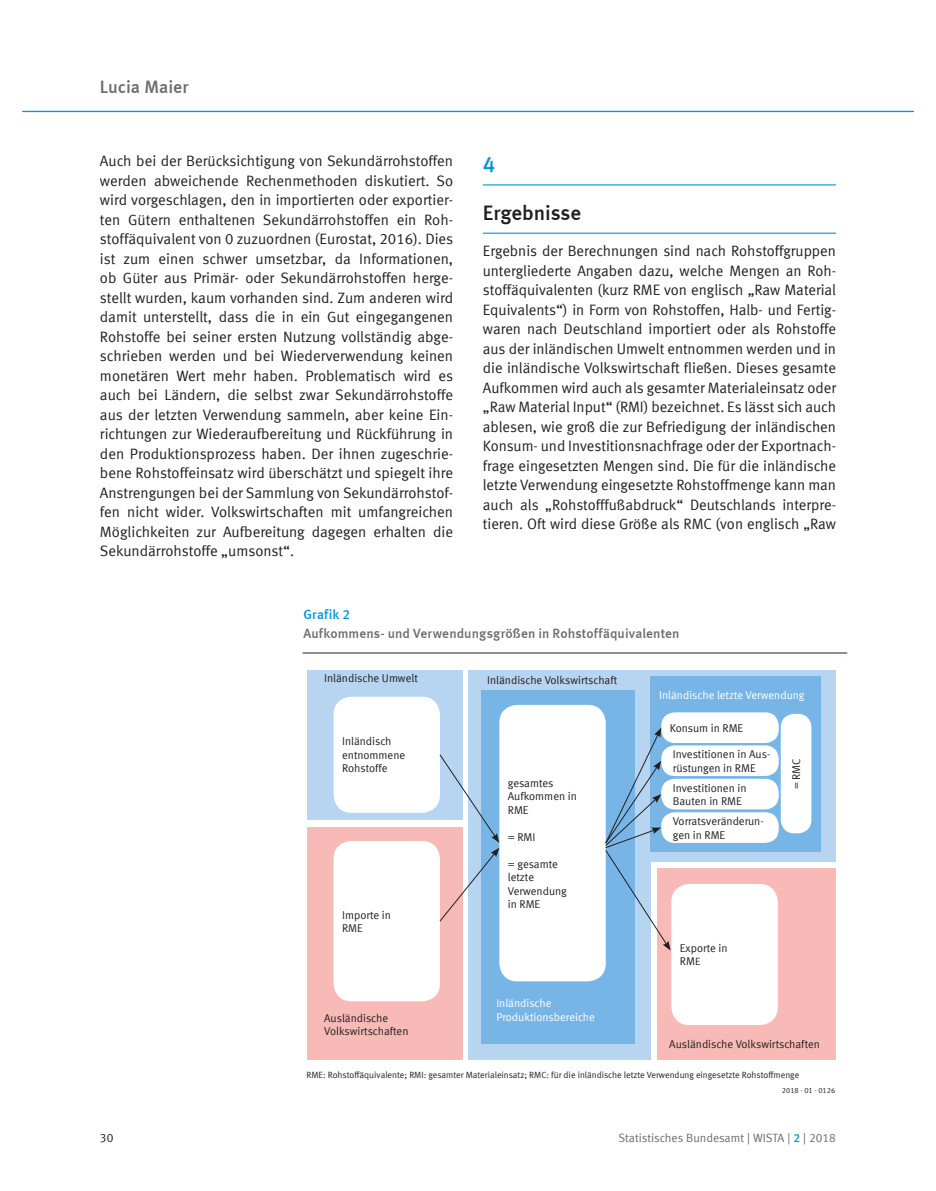
<style>
.page{position:relative;width:936px;height:1191px;background:#fff}
.page>*{position:absolute;margin:0;border:0;box-sizing:border-box;transform-origin:0 0}
.t1{font:22.5px "Meta Medium LF";color:#0097db}
.t2{font:21px "Meta Medium LF";letter-spacing:-.005em;color:#231f20}
.t3{font:18px "Meta Medium LF";letter-spacing:-.005em;color:#6c6d70}
.t4{font:15px/19.5px "Meta Normal LF";color:#231f20;text-align:justify}
.t5{font:13.5px "Meta Medium LF";letter-spacing:.005em;color:#6c6d70}
.t6{font:13.5px "Meta Medium LF";letter-spacing:.005em;color:#0097db}
.t7{font:12px "Meta Normal LF";color:#6c6d70}
.t8{font:12px "Meta Normal LF";color:#231f20}
.t9{font:11.25px/13.5px "Meta Normal LF";color:#231f20}
.t10{font:11.25px/13.5px "Meta Normal LF";color:#fff}
.t11{font:9px "Meta Normal LF";color:#231f20}
.t12{font:7.5px "Meta Normal LF";color:#231f20}
.s1{font-size:10.5px}
.s2{font-family:"Meta Medium LF";color:#0097db}
</style>
<div class="page">
<hr style="left:483px;top:184px;width:353px;height:1px;background:#0097db">
<hr style="left:483px;top:233px;width:353px;height:1px;background:#0097db">
<div style="left:650px;top:670px;width:185px;height:191px;background:#b7d4f1"></div>
<div style="left:468px;top:670px;width:182px;height:390px;background:#b7d4f1"></div>
<div style="left:481px;top:689px;width:153px;height:354px;background:#78b5e7"></div>
<div style="left:307px;top:669px;width:156px;height:150px;background:#b7d4f1"></div>
<div style="left:307px;top:827px;width:156px;height:233px;background:#f7bab6"></div>
<div style="left:656px;top:868px;width:179px;height:192px;background:#f7bab6"></div>
<div style="left:333px;top:696px;width:107px;height:117px;background:#fff;border-radius:18px"></div>
<div style="left:333px;top:841px;width:107px;height:160px;background:#fff;border-radius:18px"></div>
<div style="left:499px;top:705px;width:106px;height:276px;background:#fff;border-radius:18px"></div>
<div style="left:671px;top:884px;width:106px;height:141px;background:#fff;border-radius:18px"></div>
<div style="left:650px;top:676px;width:170px;height:176px;background:#78b5e7"></div>
<div style="left:661px;top:778px;width:117px;height:31px;background:#fff;border-radius:14px"></div>
<div style="left:661px;top:712px;width:117px;height:31px;background:#fff;border-radius:14px"></div>
<div style="left:661px;top:812px;width:117px;height:31px;background:#fff;border-radius:14px"></div>
<div style="left:661px;top:745px;width:117px;height:31px;background:#fff;border-radius:14px"></div>
<div style="left:780px;top:714px;width:31px;height:119px;background:#fff;border-radius:14px"></div>
<svg style="left:439px;top:754px;width:60px;height:168px"></svg>
<svg style="left:605px;top:727px;width:65px;height:223px"></svg>
<hr style="left:302px;top:652px;width:545px;height:1px;background:#231f20">
<hr style="left:22px;top:111px;width:891px;height:1px;background:#0097db">
<p class="t3" style="left:100px;top:76px;width:90px">Lucia Maier</p>
<p class="t4" style="left:100px;top:151px;width:355px">Auch bei der Berücksichtigung von Sekundärrohstoffen werden abweichende Rechenmethoden diskutiert. So wird vorgeschlagen, den in importierten oder exportier&shy;ten Gütern enthaltenen Sekundärrohstoffen ein Roh&shy;stoffäquivalent von 0 zuzuordnen (Eurostat, 2016). Dies ist zum einen schwer umsetzbar, da Informationen, ob Güter aus Primär- oder Sekundärrohstoffen herge&shy;stellt wurden, kaum vorhanden sind. Zum anderen wird damit unterstellt, dass die in ein Gut eingegangenen Rohstoffe bei seiner ersten Nutzung vollständig abge&shy;schrieben werden und bei Wiederverwendung keinen monetären Wert mehr haben. Problematisch wird es auch bei Ländern, die selbst zwar Sekundärrohstoffe aus der letzten Verwendung sammeln, aber keine Ein&shy;richtungen zur Wiederaufbereitung und Rückführung in den Produk tionsprozess haben. Der ihnen zugeschrie&shy;bene Rohstoff einsatz wird überschätzt und spiegelt ihre Anstrengungen bei der Sammlung von Sekundärrohstof&shy;fen nicht wider. Volkswirtschaften mit umfangreichen Möglichkeiten zur Aufbereitung dagegen erhalten die Sekundärrohstoffe „umsonst“.</p>
<p class="t1" style="left:483px;top:151px;width:14px">4</p>
<p class="t2" style="left:483px;top:200px;width:100px">Ergebnisse</p>
<p class="t4" style="left:483px;top:241px;width:355px">Ergebnis der Berechnungen sind nach Rohstoffgruppen untergliederte Angaben dazu, welche Mengen an Roh&shy;stoffäquivalenten (kurz RME von englisch „Raw Material Equivalents“) in Form von Rohstoffen, Halb- und Fertig&shy;waren nach Deutschland importiert oder als Rohstoffe aus der inländischen Umwelt entnommen werden und in die inländische Volkswirtschaft fließen. Dieses gesamte Aufkommen wird auch als gesamter Materialeinsatz oder „Raw Material Input“ (RMI) bezeichnet. Es lässt sich auch ablesen, wie groß die zur Befriedigung der inländischen Konsum- und Investitionsnachfrage oder der Exportnach&shy;frage eingesetzten Mengen sind. Die für die inländische letzte Verwendung eingesetzte Rohstoffmenge kann man auch als „Rohstofffußabdruck“ Deutschlands interpre&shy;tieren. Oft wird diese Größe als RMC (von englisch „Raw</p>
<p class="t6" style="left:303px;top:607px;width:48px">Grafik 2</p>
<p class="t5" style="left:303px;top:625px;width:377px">Aufkommens- und Verwendungsgrößen in Rohstoffäquivalenten</p>
<p class="t9" style="left:324px;top:671px;width:95px">Inländische Umwelt</p>
<p class="t9" style="left:342px;top:734px;width:65px">Inländisch entnommene<br>Rohstoffe</p>
<p class="t9" style="left:342px;top:907px;width:50px">Importe in<br>RME</p>
<p class="t9" style="left:324px;top:1011px;width:86px">Ausländische<br>Volkswirtschaften</p>
<p class="t9" style="left:487px;top:672px;width:131px">Inländische Volkswirtschaft</p>
<p class="t9" style="left:508px;top:775px;width:71px">gesamtes<br>Aufkommen in<br>RME</p>
<p class="t9" style="left:508px;top:829px;width:29px">= RMI</p>
<p class="t9" style="left:508px;top:856px;width:60px">= gesamte letzte<br>Verwendung in RME</p>
<p class="t10" style="left:496px;top:996px;width:100px">Inländische<br>Produktionsbereiche</p>
<p class="t10" style="left:659px;top:688px;width:147px">Inländische letzte Verwendung</p>
<p class="t9" style="left:669px;top:721px;width:75px">Konsum in RME</p>
<p class="t9" style="left:672px;top:747px;width:99px">Investitionen in Aus&shy;rüstungen in RME</p>
<p class="t9" style="left:789px;top:789px;width:33px;rotate:-90deg">= RMC</p>
<p class="t9" style="left:672px;top:780px;width:75px">Investitionen in<br>Bauten in RME</p>
<p class="t9" style="left:672px;top:814px;width:92px">Vorratsveränderun&shy;gen in RME</p>
<p class="t9" style="left:680px;top:941px;width:49px">Exporte in<br>RM<span class="s1">E</span></p>
<p class="t9" style="left:669px;top:1037px;width:152px">Ausländische Volkswirtschaften</p>
<p class="t11" style="left:306px;top:1069px;width:494px">RME: Rohstoffäquivalente; RMI: gesamter Materialeinsatz; RMC: für die inländische letzte Verwendung eingesetzte Rohstoffmenge</p>
<p class="t12" style="left:781px;top:1085px;width:55px">2018 - 01 - 0126</p>
<p class="t8" style="left:100px;top:1130px;width:15px">30</p>
<p class="t7" style="left:618px;top:1130px;width:219px">Statistisches Bundesamt | WISTA | <span class="s2">2</span> | 2018</p>
</div>
